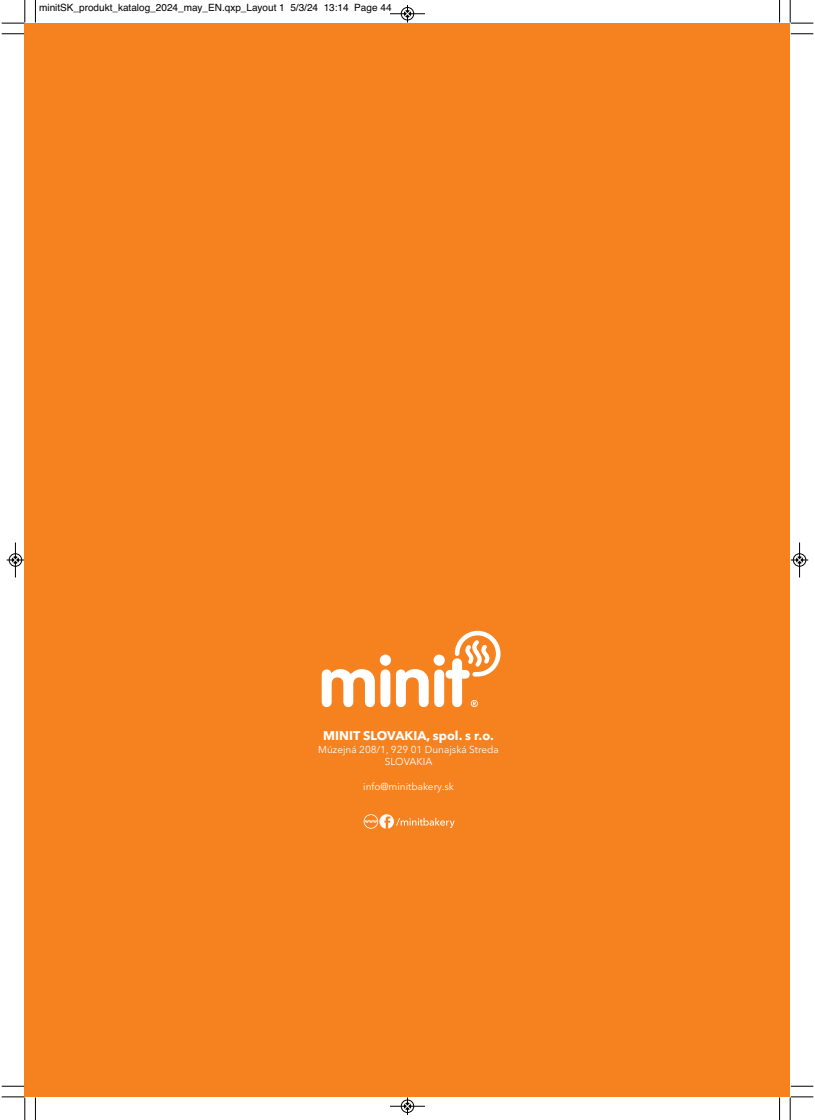
<style>
.page{position:relative;width:815px;height:1120px;background:#fff}
.page>*{position:absolute;margin:0;border:0;box-sizing:border-box;transform-origin:0 0}
.t1{font:700 12.5px "Avenir Next";color:#fff}
.t2{font:10px "Helvetica";color:#000}
.t3{font:10px/12.5px "Avenir Next";color:#fff;text-align:center}
</style>
<div class="page">
<div style="left:25px;top:23px;width:765px;height:1074px;background:#f5821f"></div>
<svg style="left:322px;top:631px;width:179px;height:76px"></svg>
<svg style="left:364px;top:814px;width:91px;height:15px"></svg>
<svg style="left:35px;top:0;width:1px;height:22px"></svg>
<svg style="left:2px;top:33px;width:22px;height:2px"></svg>
<svg style="left:779px;top:0;width:1px;height:22px"></svg>
<svg style="left:791px;top:33px;width:22px;height:2px"></svg>
<svg style="left:35px;top:1097px;width:1px;height:23px"></svg>
<svg style="left:2px;top:1086px;width:22px;height:1px"></svg>
<svg style="left:779px;top:1097px;width:1px;height:23px"></svg>
<svg style="left:791px;top:1086px;width:22px;height:1px"></svg>
<svg style="left:2px;top:0;width:24px;height:24px"></svg>
<svg style="left:790px;top:0;width:23px;height:24px"></svg>
<svg style="left:2px;top:1096px;width:24px;height:24px"></svg>
<svg style="left:790px;top:1096px;width:23px;height:24px"></svg>
<hr style="left:390px;top:14px;width:35px;height:1px;background:#000">
<div style="left:401px;top:7px;width:13px;height:13px;border:1px solid #000;border-radius:50%"></div>
<svg style="left:404px;top:5px;width:7px;height:17px"></svg>
<div style="left:401px;top:1099px;width:13px;height:14px;border:1px solid #fff;border-radius:50%"></div>
<hr style="left:390px;top:1106px;width:35px;height:1px;background:#000">
<div style="left:401px;top:1100px;width:13px;height:13px;border:1px solid #000;border-radius:50%"></div>
<svg style="left:404px;top:1097px;width:7px;height:18px"></svg>
<div style="left:9px;top:553px;width:13px;height:14px;border:1px solid #fff;border-radius:50%"></div>
<hr style="left:15px;top:542px;width:1px;height:35px;background:#000">
<div style="left:9px;top:554px;width:13px;height:12px;border:1px solid #000;border-radius:50%"></div>
<svg style="left:7px;top:557px;width:17px;height:6px"></svg>
<div style="left:793px;top:553px;width:13px;height:14px;border:1px solid #fff;border-radius:50%"></div>
<hr style="left:799px;top:542px;width:1px;height:35px;background:#000">
<div style="left:793px;top:554px;width:13px;height:12px;border:1px solid #000;border-radius:50%"></div>
<svg style="left:791px;top:557px;width:17px;height:6px"></svg>
<p class="t2" style="left:39px;top:4px;width:354px">minitSK_produkt_katalog_2024_may_EN.qxp_Layout 1 5/3/24 13:14 Page 44</p>
<p class="t1" style="left:323px;top:729px;width:172px">MINIT SLOVAKIA, spol. s r.o.</p>
<p class="t3" style="left:318px;top:744px;width:182px">Múzejná 208/1, 929 01 Dunajská Streda<br>SLOVAKIA</p>
<p class="t3" style="left:363px;top:781px;width:92px">info@minitbakery.sk</p>
</div>
